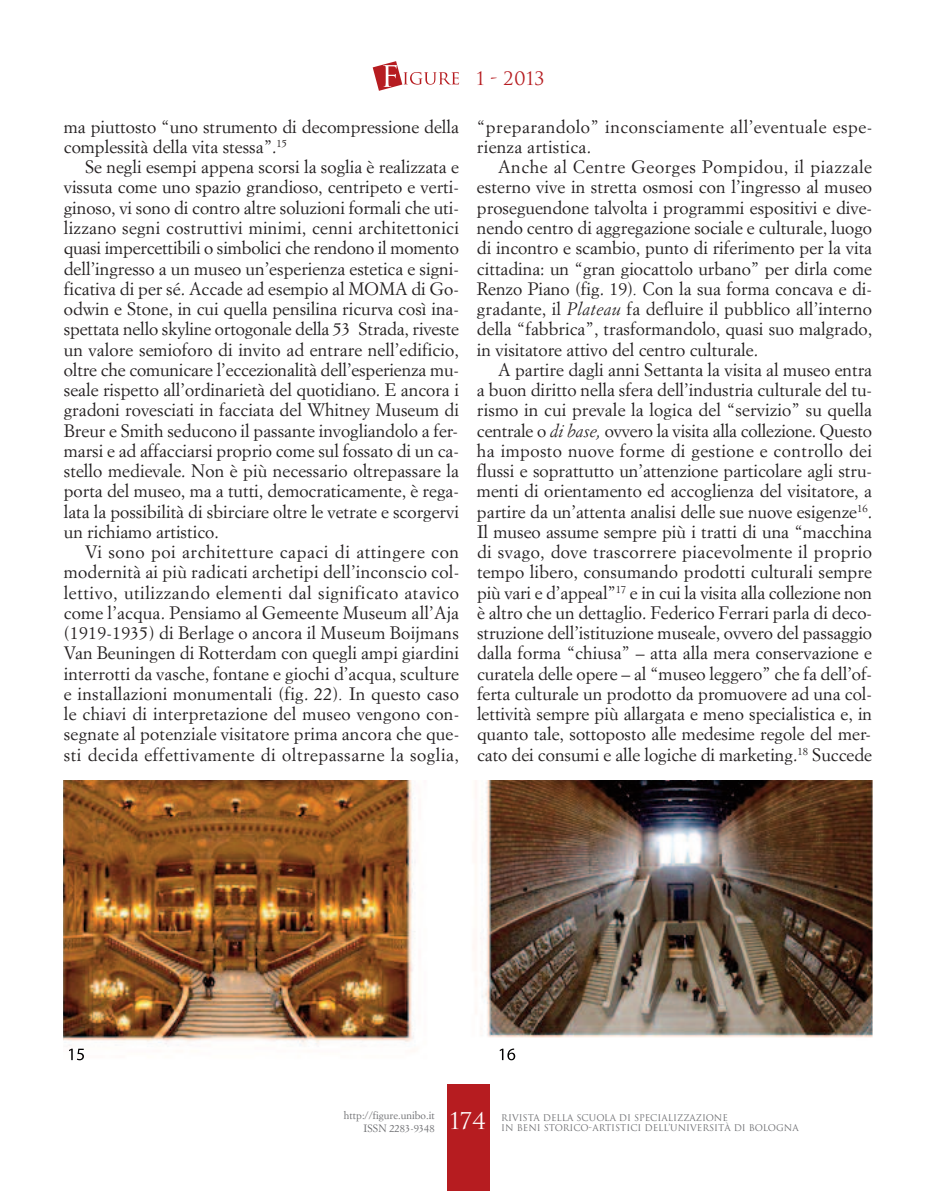
<style>
.page{position:relative;width:936px;height:1191px;background:#fff}
.page>*{position:absolute;margin:0;border:0;box-sizing:border-box;transform-origin:0 0}
.t1{font:22.5px "Trajan";color:#fff}
.t2{font:18px "Trajan";color:#b61c20}
.t3{font:17.7px/20.2px "Simoncini Garamond";color:#231f20;text-align:justify}
.t4{font:17.7px/20.2px "Simoncini Garamond";letter-spacing:.025em;color:#231f20}
.t5{font:10.5px/12.6px "Simoncini Garamond";color:#6c6d70;text-align:right}
.t6{font:9px/10.8px "Trajan";color:#6c6d70}
.s1{font-style:italic}
</style>
<div class="page">
<div style="left:446px;top:1084px;width:43px;height:107px;background:#b61c20"></div>
<svg style="left:372px;top:61px;width:87px;height:30px"></svg>
<img style="left:64px;top:780px;width:808px;height:266px">
<img style="left:69px;top:1048px;width:15px;height:13px">
<img style="left:499px;top:1048px;width:17px;height:13px">
<p class="t3" style="left:64px;top:118px;width:396px">ma piuttosto “uno strumento di decompressione della complessità della vita stessa”.<sup>15</sup></p>
<p class="t3" style="left:64px;top:158px;width:396px;text-indent:21px">Se negli esempi appena scorsi la soglia è realizzata e vissuta come uno spazio grandioso, centripeto e verti&shy;ginoso, vi sono di contro altre soluzioni formali che uti&shy;lizzano segni costruttivi minimi, cenni architettonici quasi impercettibili o simbolici che rendono il momento dell’ingresso a un museo un’esperienza estetica e signi&shy;ficativa di per sé. Accade ad esempio al MOMA di Go&shy;odwin e Stone, in cui quella pensilina ricurva così ina&shy;spettata nello skyline ortogonale della 53 Strada, riveste un valore semioforo di invito ad entrare nell’edificio, oltre che comunicare l’eccezionalità dell’esperienza mu&shy;seale rispetto all’ordinarietà del quotidiano. E ancora i gradoni rovesciati in facciata del Whitney Museum di Breur e Smith seducono il passante invogliandolo a fer&shy;marsi e ad affacciarsi proprio come sul fossato di un ca&shy;stello medievale. Non è più necessario oltrepassare la porta del museo, ma a tutti, democraticamente, è rega&shy;lata la possibilità di sbirciare oltre le vetrate e scorgervi un richiamo artistico.</p>
<p class="t3" style="left:64px;top:543px;width:397px;text-indent:21px">Vi sono poi architetture capaci di attingere con modernità ai più radicati archetipi dell’inconscio col&shy;lettivo, utilizzando elementi dal significato atavico come l’acqua. Pensiamo al Gemeente Museum all’Aja (1919-1935) di Berlage o ancora il Museum Boijmans Van Beuningen di Rotterdam con quegli ampi giardini interrotti da vasche, fontane e giochi d’acqua, sculture e installazioni monumentali (fig. 22)<span class="s1">.</span> In questo caso le chiavi di interpretazione del museo vengono con&shy;segnate al potenziale visitatore prima ancora che que&shy;sti decida effettivamente di oltrepassarne la soglia,</p>
<p class="t2" style="left:476px;top:68px;width:70px">1 - 2013</p>
<p class="t4" style="left:477px;top:118px;width:397px">“preparandolo” inconsciamente all’eventuale espe&shy;rienza artistica.</p>
<p class="t3" style="left:477px;top:158px;width:396px;text-indent:21px">Anche al Centre Georges Pompidou, il piazzale esterno vive in stretta osmosi con l’ingresso al museo proseguendone talvolta i programmi espositivi e dive&shy;nendo centro di aggregazione sociale e culturale, luogo di incontro e scambio, punto di riferimento per la vita cittadina: un “gran giocattolo urbano” per dirla come Renzo Piano (fig. 19)<span class="s1">.</span> Con la sua forma concava e di&shy;gradante, il <span class="s1">Plateau</span> fa defluire il pubblico all’interno della “fabbrica”, trasformandolo, quasi suo malgrado, in visitatore attivo del centro culturale.</p>
<p class="t3" style="left:477px;top:361px;width:396px;text-indent:21px">A partire dagli anni Settanta la visita al museo entra a buon diritto nella sfera dell’industria culturale del tu&shy;rismo in cui prevale la logica del “servizio” su quella centrale o <span class="s1">di base,</span> ovvero la visita alla collezione. Questo ha imposto nuove forme di gestione e controllo dei flussi e soprattutto un’attenzione particolare agli stru&shy;menti di orientamento ed accoglienza del visitatore, a partire da un’attenta analisi delle sue nuove esigenze<sup>16</sup>.<br>Il museo assume sempre più i tratti di una “macchina di svago, dove trascorrere piacevolmente il proprio tempo libero, consumando prodotti culturali sempre più vari e d’appeal”<sup>17</sup> e in cui la visita alla collezione non è altro che un dettaglio. Federico Ferrari parla di deco&shy;struzione dell’istituzione museale, ovvero del passaggio dalla forma “chiusa” – atta alla mera conservazione e curatela delle opere – al “museo leggero” che fa dell’of&shy;ferta culturale un prodotto da promuovere ad una col&shy;lettività sempre più allargata e meno specialistica e, in quanto tale, sottoposto alle medesime regole del mer&shy;cato dei consumi e alle logiche di marketing.<sup>18</sup> Succede</p>
<p class="t5" style="left:344px;top:1110px;width:92px">http://figure.unibo.it<br>ISSN 2283-9348</p>
<p class="t1" style="left:449px;top:1107px;width:39px">174</p>
<p class="t6" style="left:501px;top:1112px;width:299px">RIVISTA DELLA SCUOLA DI SPECIALIZZAZIONE<br>IN BENI STORICO-ARTISTICI DELL’UNIVERSITÀ DI BOLOGNA</p>
</div>
